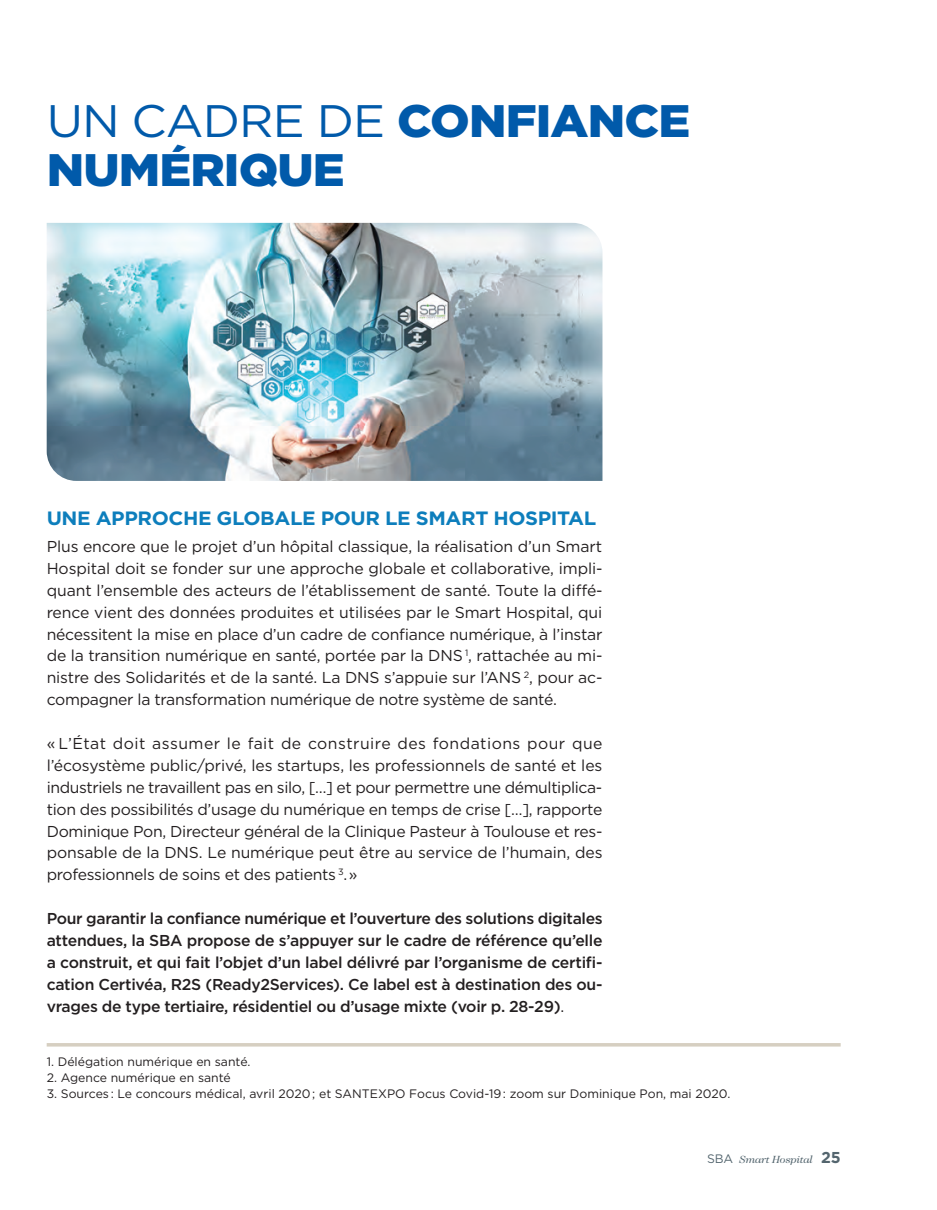
<style>
.page{position:relative;width:937px;height:1210px;background:#fff}
.page>*{position:absolute;margin:0;border:0;box-sizing:border-box;transform-origin:0 0}
.t1{font:900 45.5px/49px "Gotham";letter-spacing:-.02em;color:#015aaa;scale:1.05 1}
.t2{font:700 19.25px "Gotham";letter-spacing:-.02em;color:#0d7ebc;scale:1.05 1}
.t3{font:15.75px/21.9px "Gotham";letter-spacing:-.02em;color:#231f20;text-align:justify}
.t4{font:500 15.75px/21.9px "Gotham";letter-spacing:-.02em;color:#231f20;text-align:justify}
.t5{font:12.25px "Gotham";color:#231f20}
.t6{font:italic 10.5px "Caslon Two Twenty Four";letter-spacing:-.02em;color:#53656e;scale:1.05 1}
.s1{font-weight:400}
.s2{font-family:"Gotham";font-style:normal;font-size:12.25px}
.s3{font-family:"Gotham";font-weight:700;font-style:normal;font-size:15.75px}
</style>
<div class="page">
<hr style="left:47px;top:1043px;width:793px;height:3px;background:#d6cfc1">
<img style="left:47px;top:223px;width:555px;height:258px">
<h1 class="t1" style="left:47px;top:96px;width:614px"><span class="s1">UN CADRE DE</span> CONFIANCE<br>NUMÉRIQUE</h1>
<p class="t2" style="left:47px;top:505px;width:525px">UNE APPROCHE GLOBALE POUR LE SMART HOSPITAL</p>
<p class="t3" style="left:47px;top:535px;width:557px">Plus encore que le projet d’un hôpital classique, la réalisation d’un Smart Hospital doit se fonder sur une approche globale et collaborative, impli&shy;quant l’ensemble des acteurs de l’établissement de santé. Toute la diffé&shy;rence vient des données produites et utilisées par le Smart Hospital, qui nécessitent la mise en place d’un cadre de confiance numérique, à l’instar de la transition numérique en santé, portée par la DNS <sup>1</sup>, rattachée au mi&shy;nistre des Solidarités et de la santé. La DNS s’appuie sur l’ANS <sup>2</sup>, pour ac&shy;compagner la transformation numérique de notre système de santé.</p>
<p class="t3" style="left:47px;top:732px;width:557px;text-align:left">« L’État doit assumer le fait de construire des fondations pour que l’écosystème public/privé, les startups, les professionnels de santé et les industriels ne travaillent pas en silo, […] et pour permettre une démultiplica&shy;tion des possibilités d’usage du numérique en temps de crise […], rapporte Dominique Pon, Directeur général de la Clinique Pasteur à Toulouse et res&shy;ponsable de la DNS. Le numérique peut être au service de l’humain, des professionnels de soins et des patients <sup>3</sup>. »</p>
<p class="t4" style="left:47px;top:907px;width:557px">Pour garantir la confiance numérique et l’ouverture des solutions digitales attendues, la SBA propose de s’appuyer sur le cadre de référence qu’elle a construit, et qui fait l’objet d’un label délivré par l’organisme de certifi&shy;cation Certivéa, R2S (Ready2Services). Ce label est à destination des ou&shy;vrages de type tertiaire, résidentiel ou d’usage mixte (voir p. 28-29)<span class="s1">.</span></p>
<p class="t5" style="left:47px;top:1054px;width:205px">1. Délégation numérique en santé.</p>
<p class="t5" style="left:47px;top:1070px;width:186px">2. Agence numérique en santé</p>
<p class="t5" style="left:47px;top:1085px;width:685px">3. Sources : Le concours médical, avril 2020 ; et SANTEXPO Focus Covid-19 : zoom sur Dominique Pon, mai 2020.</p>
<p class="t6" style="left:707px;top:1153px;width:129px"><span class="s2">SBA</span> Smart Hospital <span class="s3">25</span></p>
</div>
